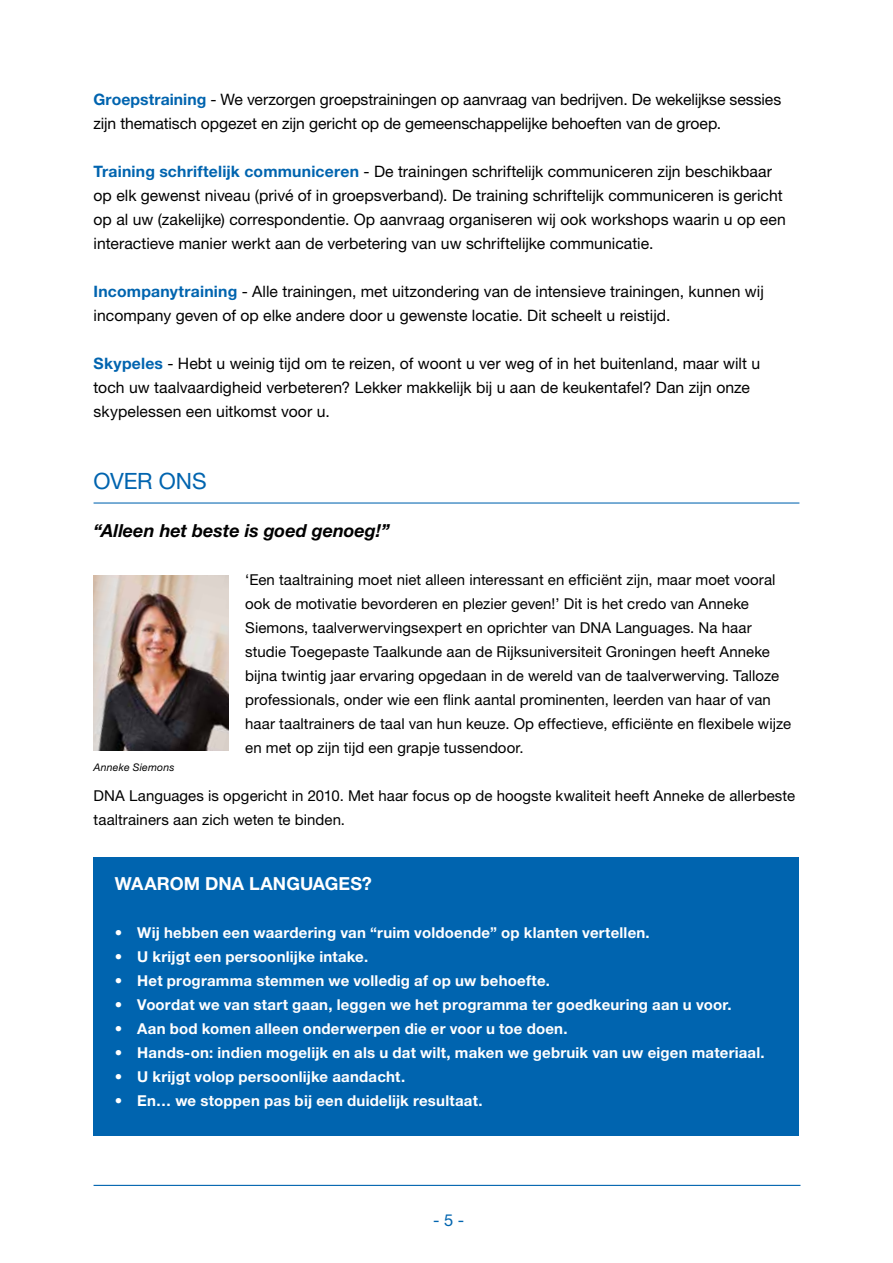
<style>
.page{position:relative;width:893px;height:1263px;background:#fff}
.page>*{position:absolute;margin:0;border:0;box-sizing:border-box;transform-origin:0 0}
.t1{font:22.5px "Helvetica Neue LT Std";color:#0064af}
.t2{font:italic 700 18px "Helvetica Neue LT Std";color:#000}
.t3{font:700 18px "Helvetica Neue LT Std";letter-spacing:.005em;color:#fff}
.t4{font:16.5px "Helvetica Neue LT Std";color:#0064af}
.t5{font:15.75px/24px "Helvetica Neue LT Std";color:#000}
.t6{font:15px/24px "Helvetica Neue LT Std";letter-spacing:.005em;color:#000}
.t7{font:700 15px "Helvetica Neue LT Std";letter-spacing:.015em;color:#fff}
.t8{font:italic 10.5px "Helvetica Neue LT Std";letter-spacing:.02em;color:#000}
.s1{font-weight:700;color:#0064af}
</style>
<div class="page">
<hr style="left:94px;top:1185px;width:706px;height:1px;background:#0064af">
<hr style="left:94px;top:502px;width:705px;height:1px;background:#0064af">
<img style="left:94px;top:575px;width:134px;height:175px">
<div style="left:94px;top:857px;width:705px;height:278px;background:#0064af"></div>
<p class="t5" style="left:94px;top:87px;width:689px"><span class="s1">Groepstraining</span> - We verzorgen groepstrainingen op aanvraag van bedrijven. De wekelijkse sessies zijn thematisch opgezet en zijn gericht op de gemeenschappelijke behoeften van de groep.</p>
<p class="t5" style="left:94px;top:159px;width:694px"><span class="s1">Training schriftelijk communiceren</span> - De trainingen schriftelijk communiceren zijn beschikbaar op elk gewenst niveau (privé of in groepsverband). De training schriftelijk communiceren is gericht op al uw (zakelijke) correspondentie. Op aanvraag organiseren wij ook workshops waarin u op een interactieve manier werkt aan de verbetering van uw schriftelijke communicatie.</p>
<p class="t5" style="left:94px;top:279px;width:672px"><span class="s1">Incompanytraining</span> - Alle trainingen, met uitzondering van de intensieve trainingen, kunnen wij incompany geven of op elke andere door u gewenste locatie. Dit scheelt u reistijd.</p>
<p class="t5" style="left:94px;top:351px;width:668px"><span class="s1">Skypeles</span> - Hebt u weinig tijd om te reizen, of woont u ver weg of in het buitenland, maar wilt u toch uw taalvaardigheid verbeteren? Lekker makkelijk bij u aan de keukentafel? Dan zijn onze skypelessen een uitkomst voor u.</p>
<h1 class="t1" style="left:94px;top:467px;width:115px">OVER ONS</h1>
<p class="t2" style="left:94px;top:519px;width:298px">“Alleen het beste is goed genoeg!”</p>
<p class="t6" style="left:245px;top:567px;width:547px">‘Een taaltraining moet niet alleen interessant en efficiënt zijn, maar moet vooral ook de motivatie bevorderen en plezier geven!’ Dit is het credo van Anneke Siemons, taalverwervingsexpert en oprichter van DNA Languages. Na haar studie Toegepaste Taalkunde aan de Rijksuniversiteit Groningen heeft Anneke bijna twintig jaar ervaring opgedaan in de wereld van de taalverwerving. Talloze professionals, onder wie een flink aantal prominenten, leerden van haar of van haar taaltrainers de taal van hun keuze. Op effectieve, efficiënte en flexibele wijze en met op zijn tijd een grapje tussendoor.</p>
<p class="t6" style="left:94px;top:783px;width:703px">DNA Languages is opgericht in 2010. Met haar focus op de hoogste kwaliteit heeft Anneke de allerbeste taaltrainers aan zich weten te binden.</p>
<p class="t8" style="left:94px;top:761px;width:83px">Anneke Siemons</p>
<p class="t3" style="left:115px;top:872px;width:259px">WAAROM DNA LANGUAGES?</p>
<p class="t7" style="left:115px;top:923px;width:536px">• Wij hebben een waardering van “ruim voldoende” op klanten vertellen.</p>
<p class="t7" style="left:115px;top:947px;width:255px">• U krijgt een persoonlijke intake.</p>
<p class="t7" style="left:115px;top:971px;width:437px">• Het programma stemmen we volledig af op uw behoefte.</p>
<p class="t7" style="left:115px;top:995px;width:618px">• Voordat we van start gaan, leggen we het programma ter goedkeuring aan u voor.</p>
<p class="t7" style="left:115px;top:1019px;width:454px">• Aan bod komen alleen onderwerpen die er voor u toe doen.</p>
<p class="t7" style="left:115px;top:1043px;width:651px">• Hands-on: indien mogelijk en als u dat wilt, maken we gebruik van uw eigen materiaal.</p>
<p class="t7" style="left:115px;top:1067px;width:292px">• U krijgt volop persoonlijke aandacht.</p>
<p class="t7" style="left:115px;top:1091px;width:369px">• En… we stoppen pas bij een duidelijk resultaat.</p>
<p class="t4" style="left:433px;top:1210px;width:33px">- 5 -</p>
</div>
